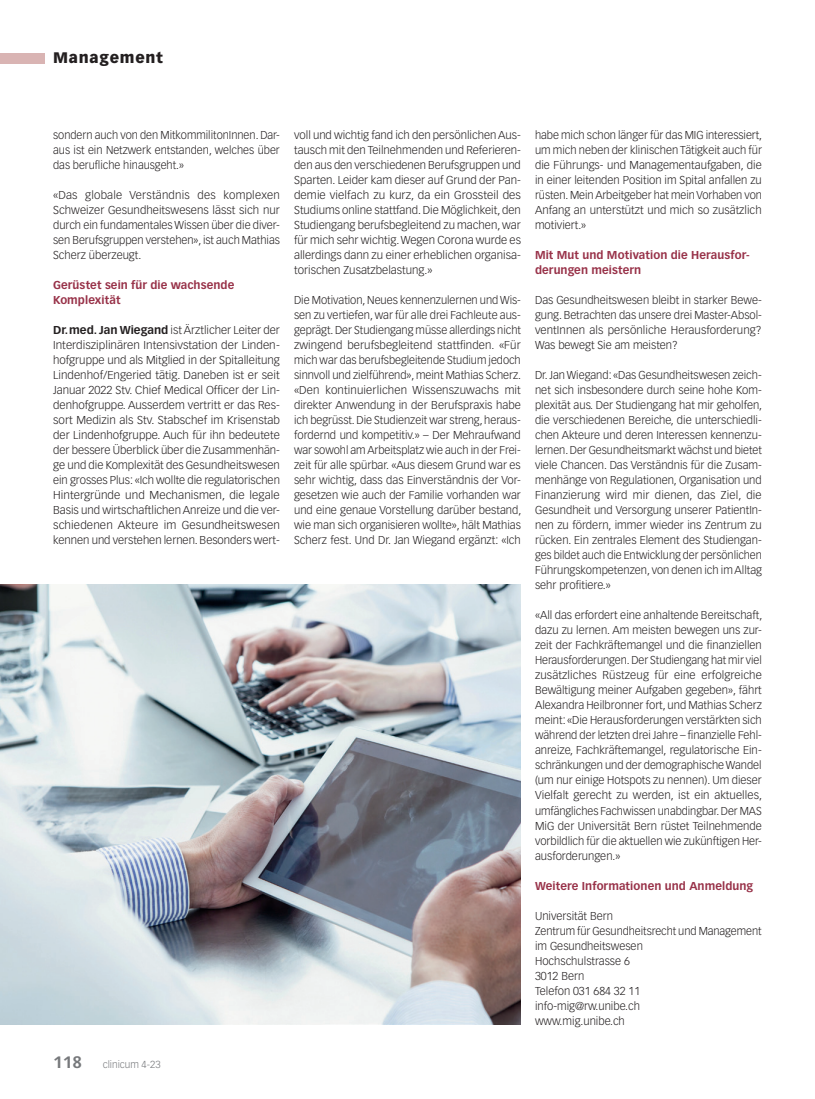
<style>
.page{position:relative;width:815px;height:1099px;background:#fff}
.page>*{position:absolute;margin:0;border:0;box-sizing:border-box;transform-origin:0 0}
.t1{font:900 15px "Vectora LT Std";letter-spacing:.05em;color:#231f20}
.Lauftext{font:300 11.25px/15px "Vectora LT Std";color:#231f20;text-align:justify}
.ZT_MM{font:700 11.25px/15px "Vectora LT Std";letter-spacing:.005em;color:#983249}
.t2{font:300 10px "Vectora LT Std";color:#76787b}
.s1{font-weight:700}
.s2{font-weight:700;font-size:16.25px}
</style>
<div class="page">
<div style="left:0;top:53px;width:45px;height:10px;background:#d9b4b3"></div>
<img style="left:0;top:584px;width:521px;height:440px">
<h1 class="t1" style="left:53px;top:49px;width:111px">Management</h1>
<p class="Lauftext" style="left:53px;top:128px;width:228px">sondern auch von den MitkommilitonInnen. Dar&shy;aus ist ein Netzwerk entstanden, welches über das berufliche hinausgeht.»</p>
<p class="Lauftext" style="left:53px;top:188px;width:228px">«Das globale Verständnis des komplexen Schweizer Gesundheitswesens lässt sich nur durch ein fundamentales Wissen über die diver&shy;sen Berufsgruppen verstehen», ist auch Mathias Scherz überzeugt.</p>
<p class="ZT_MM" style="left:53px;top:278px;width:183px">Gerüstet sein für die wachsende<br>Komplexität</p>
<p class="Lauftext" style="left:53px;top:323px;width:228px"><span class="s1">Dr.med. Jan Wiegand</span> ist Ärztlicher Leiter der Interdisziplinären Intensivstation der Linden&shy;hofgruppe und als Mitglied in der Spitalleitung Lindenhof/Engeried tätig. Daneben ist er seit Januar 2022 Stv. Chief Medical Officer der Lin&shy;denhofgruppe. Ausserdem vertritt er das Res&shy;sort Medizin als Stv. Stabschef im Krisenstab der Lindenhofgruppe. Auch für ihn bedeutete der bessere Überblick über die Zusammenhän&shy;ge und die Komplexität des Gesundheitswesen ein grosses Plus: «Ich wollte die regulatorischen Hintergründe und Mechanismen, die legale Basis und wirtschaftlichen Anreize und die ver&shy;schiedenen Akteure im Gesundheitswesen kennen und verstehen lernen. Besonders wert-</p>
<p class="t2" style="left:53px;top:1058px;width:109px"><span class="s2">118</span> clinicum 4-23</p>
<p class="Lauftext" style="left:294px;top:128px;width:228px">voll und wichtig fand ich den persönlichen Aus&shy;tausch mit den Teilnehmenden und Referieren&shy;den aus den verschiedenen Berufsgruppen und Sparten. Leider kam dieser auf Grund der Pan&shy;demie vielfach zu kurz, da ein Grossteil des Studiums online stattfand. Die Möglichkeit, den Studiengang berufsbegleitend zu machen, war für mich sehr wichtig. Wegen Corona wurde es allerdings dann zu einer erheblichen organisa&shy;torischen Zusatzbelastung.»</p>
<p class="Lauftext" style="left:294px;top:293px;width:229px">Die Motivation, Neues kennenzulernen und Wis&shy;sen zu vertiefen, war für alle drei Fachleute aus&shy;geprägt. Der Studiengang müsse allerdings nicht zwingend berufsbegleitend stattfinden. «Für mich war das berufsbegleitende Studium jedoch sinnvoll und zielführend», meint Mathias Scherz. «Den kontinuierlichen Wissenszuwachs mit direkter Anwendung in der Berufspraxis habe ich begrüsst. Die Studienzeit war streng, heraus&shy;fordernd und kompetitiv.» – Der Mehraufwand war sowohl am Arbeitsplatz wie auch in der Frei&shy;zeit für alle spürbar. «Aus diesem Grund war es sehr wichtig, dass das Einverständnis der Vor&shy;gesetzen wie auch der Familie vorhanden war und eine genaue Vorstellung darüber bestand, wie man sich organisieren wollte», hält Mathias Scherz fest. Und Dr. Jan Wiegand ergänzt: «Ich</p>
<p class="Lauftext" style="left:535px;top:128px;width:229px">habe mich schon länger für das MIG interessiert, um mich neben der klinischen Tätigkeit auch für die Führungs- und Managementaufgaben, die in einer leitenden Position im Spital anfallen zu rüsten. Mein Arbeitgeber hat mein Vorhaben von Anfang an unterstützt und mich so zusätzlich motiviert.»</p>
<p class="ZT_MM" style="left:535px;top:248px;width:216px">Mit Mut und Motivation die Herausfor&shy;derungen meistern</p>
<p class="Lauftext" style="left:535px;top:293px;width:228px">Das Gesundheitswesen bleibt in starker Bewe&shy;gung. Betrachten das unsere drei Master-Absol&shy;ventInnen als persönliche Herausforderung?<br>Was bewegt Sie am meisten?</p>
<p class="Lauftext" style="left:535px;top:368px;width:229px">Dr. Jan Wiegand: «Das Gesundheitswesen zeich&shy;net sich insbesondere durch seine hohe Kom&shy;plexität aus. Der Studiengang hat mir geholfen, die verschiedenen Bereiche, die unterschiedli&shy;chen Akteure und deren Interessen kennenzu&shy;lernen. Der Gesundheitsmarkt wächst und bietet viele Chancen. Das Verständnis für die Zusam&shy;menhänge von Regulationen, Organisation und Finanzierung wird mir dienen, das Ziel, die Gesundheit und Versorgung unserer PatientIn&shy;nen zu fördern, immer wieder ins Zentrum zu rücken. Ein zentrales Element des Studiengan&shy;ges bildet auch die Entwicklung der persönlichen Führungskompetenzen, von denen ich im Alltag sehr profitiere.»</p>
<p class="Lauftext" style="left:535px;top:608px;width:229px">«All das erfordert eine anhaltende Bereitschaft, dazu zu lernen. Am meisten bewegen uns zur&shy;zeit der Fachkräftemangel und die finanziellen Herausforderungen. Der Studiengang hat mir viel zusätzliches Rüstzeug für eine erfolgreiche Bewältigung meiner Aufgaben gegeben», fährt Alexandra Heilbronner fort, und Mathias Scherz meint: «Die Herausforderungen verstärkten sich während der letzten drei Jahre – finanzielle Fehl&shy;anreize, Fachkräftemangel, regulatorische Ein&shy;schränkungen und der demographische Wandel (um nur einige Hotspots zu nennen). Um dieser Vielfalt gerecht zu werden, ist ein aktuelles, umfängliches Fachwissen unabdingbar. Der MAS MiG der Universität Bern rüstet Teilnehmende vorbildlich für die aktuellen wie zukünftigen Her&shy;ausforderungen.»</p>
<p class="ZT_MM" style="left:535px;top:878px;width:220px">Weitere Informationen und Anmeldung</p>
<p class="Lauftext" style="left:535px;top:908px;width:79px">Universität Bern</p>
<p class="Lauftext" style="left:535px;top:923px;width:228px">Zentrum fü r Gesundheitsrecht und Management im Gesundheitswesen</p>
<p class="Lauftext" style="left:535px;top:953px;width:96px">Hochschulstrasse 6</p>
<p class="Lauftext" style="left:535px;top:968px;width:51px">3012 Bern</p>
<p class="Lauftext" style="left:535px;top:983px;width:107px">Telefon 031 684 32 11</p>
<p class="Lauftext" style="left:535px;top:998px;width:106px">info-mig@rw.unibe.ch</p>
<p class="Lauftext" style="left:535px;top:1013px;width:91px">www.mig.unibe.ch</p>
</div>
